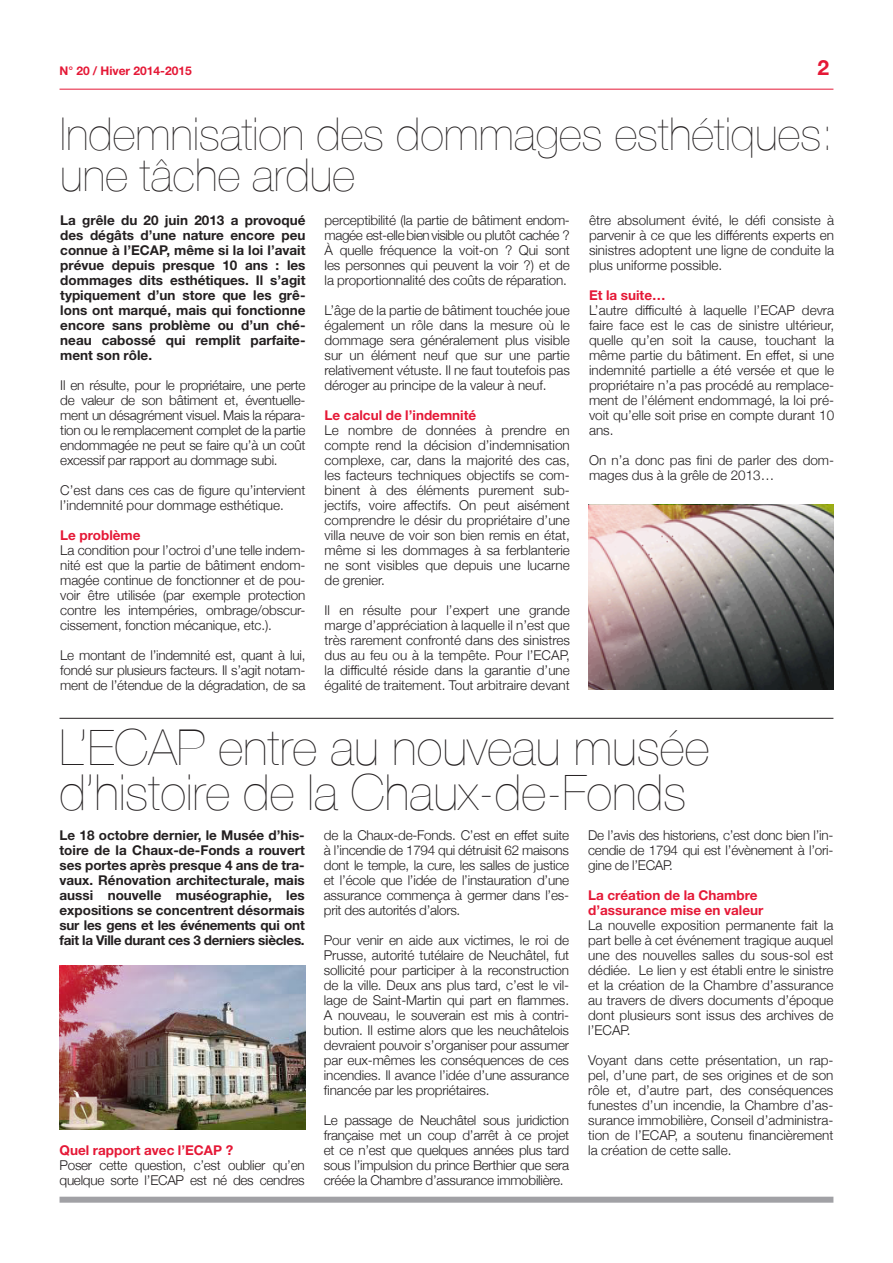
<style>
.page{position:relative;width:893px;height:1263px;background:#fff}
.page>*{position:absolute;margin:0;border:0;box-sizing:border-box;transform-origin:0 0}
.Gros_titre_ultra_lig{font:200 49.5px/45px "Helvetica Neue";color:#231f20}
.Gros_titre_ultra_lig-2{font:200 45.15px/41.5px "Helvetica Neue";color:#231f20}
.Édito_n__page{font:700 21px "Helvetica Neue LT";color:#e51836}
.Texte_courant_justif{font:300 13.5px/15px "Helvetica Neue";letter-spacing:-.005em;color:#231f20;text-align:justify}
.Chapeau{font:700 13.5px/15px "Helvetica Neue LT";letter-spacing:-.01em;color:#231f20;text-align:justify}
.Chapeau-2{font:300 13.5px/15px "Helvetica Neue";letter-spacing:-.02em;color:#231f20;text-align:justify}
.Sous-titre{font:700 13.5px/15px "Helvetica Neue LT";color:#e51836}
.N{font:700 12px "Helvetica Neue LT";color:#e51836}
</style>
<div class="page">
<hr style="left:60px;top:718px;width:773px;height:1px;background:#231f20">
<hr style="left:60px;top:89px;width:773px;height:1px;background:#e51836">
<div style="left:60px;top:1197px;width:773px;height:6px;background:#a1a1a5"></div>
<img style="left:60px;top:965px;width:246px;height:164px">
<img style="left:60px;top:965px;width:245px;height:155px">
<svg style="left:588px;top:505px;width:245px;height:185px;background:#928886"></svg>
<p class="N" style="left:60px;top:63px;width:134px">N° 20 / Hiver 2014-2015</p>
<p class="Édito_n__page" style="left:817px;top:54px;width:13px">2</p>
<p class="Gros_titre_ultra_lig-2" style="left:60px;top:111px;width:775px">Indemnisation des dommages esthétiques: une tâche ardue</p>
<p class="Chapeau" style="left:60px;top:212px;width:247px">La grêle du 20 juin 2013 a provoqué des dégâts d’une nature encore peu connue à l’ECAP, même si la loi l’avait prévue depuis presque 10 ans : les dommages dits esthétiques. Il s’agit typiquement d’un store que les grê&shy;lons ont marqué, mais qui fonctionne encore sans problème ou d’un ché&shy;neau cabossé qui remplit parfaite&shy;ment son rôle.</p>
<p class="Chapeau-2" style="left:60px;top:376px;width:247px">Il en résulte, pour le propriétaire, une perte de valeur de son bâtiment et, éventuelle&shy;ment un désagrément visuel. Mais la répara&shy;tion ou le remplacement complet de la partie endommagée ne peut se faire qu’à un coût excessif par rapport au dommage subi.</p>
<p class="Texte_courant_justif" style="left:60px;top:481px;width:247px">C’est dans ces cas de figure qu’intervient l’indemnité pour dommage esthétique.</p>
<p class="Sous-titre" style="left:60px;top:527px;width:82px">Le problème</p>
<p class="Texte_courant_justif" style="left:60px;top:541px;width:247px">La condition pour l’octroi d’une telle indem&shy;nité est que la partie de bâtiment endom&shy;magée continue de fonctionner et de pou&shy;voir être utilisée (par exemple protection contre les intempéries, ombrage/obscur&shy;cissement, fonction mécanique, etc.).</p>
<p class="Texte_courant_justif" style="left:60px;top:646px;width:247px">Le montant de l’indemnité est, quant à lui, fondé sur plusieurs facteurs. Il s’agit notam&shy;ment de l’étendue de la dégradation, de sa</p>
<p class="Texte_courant_justif" style="left:325px;top:211px;width:247px">perceptibilité (la partie de bâtiment endom&shy;magée est-elle bien visible ou plutôt cachée ?<br>À quelle fréquence la voit-on ? Qui sont les personnes qui peuvent la voir ?) et de la proportionnalité des coûts de réparation.</p>
<p class="Texte_courant_justif" style="left:325px;top:301px;width:247px">L’âge de la partie de bâtiment touchée joue également un rôle dans la mesure où le dommage sera généralement plus visible sur un élément neuf que sur une partie relativement vétuste. Il ne faut toutefois pas déroger au principe de la valeur à neuf.</p>
<p class="Sous-titre" style="left:325px;top:407px;width:153px">Le calcul de l’indemnité</p>
<p class="Texte_courant_justif" style="left:325px;top:421px;width:247px">Le nombre de données à prendre en compte rend la décision d’indemnisation complexe, car, dans la majorité des cas, les facteurs techniques objectifs se com&shy;binent à des éléments purement sub&shy;jectifs, voire affectifs. On peut aisément comprendre le désir du propriétaire d’une villa neuve de voir son bien remis en état, même si les dommages à sa ferblanterie ne sont visibles que depuis une lucarne de grenier.</p>
<p class="Texte_courant_justif" style="left:325px;top:601px;width:247px">Il en résulte pour l’expert une grande marge d’appréciation à laquelle il n’est que très rarement confronté dans des sinistres dus au feu ou à la tempête. Pour l’ECAP, la difficulté réside dans la garantie d’une égalité de traitement. Tout arbitraire devant</p>
<p class="Texte_courant_justif" style="left:589px;top:211px;width:247px">être absolument évité, le défi consiste à parvenir à ce que les différents experts en sinistres adoptent une ligne de conduite la plus uniforme possible.</p>
<p class="Sous-titre" style="left:589px;top:287px;width:78px">Et la suite…</p>
<p class="Texte_courant_justif" style="left:589px;top:301px;width:247px">L’autre difficulté à laquelle l’ECAP devra faire face est le cas de sinistre ultérieur, quelle qu’en soit la cause, touchant la même partie du bâtiment. En effet, si une indemnité partielle a été versée et que le propriétaire n’a pas procédé au remplace&shy;ment de l’élément endommagé, la loi pré&shy;voit qu’elle soit prise en compte durant 10 ans.</p>
<p class="Texte_courant_justif" style="left:589px;top:451px;width:247px">On n’a donc pas fini de parler des dom&shy;mages dus à la grêle de 2013…</p>
<p class="Gros_titre_ultra_lig" style="left:60px;top:723px;width:651px">L’ECAP entre au nouveau musée d’histoire de la Chaux-de-Fonds</p>
<p class="Chapeau" style="left:60px;top:827px;width:247px">Le 18 octobre dernier, le Musée d’his&shy;toire de la Chaux-de-Fonds a rouvert ses portes après presque 4 ans de tra&shy;vaux. Rénovation architecturale, mais aussi nouvelle muséographie, les expositions se concentrent désormais sur les gens et les événements qui ont fait la Ville durant ces 3 derniers siècles.</p>
<p class="Sous-titre" style="left:60px;top:1142px;width:175px">Quel rapport avec l’ECAP ?</p>
<p class="Texte_courant_justif" style="left:60px;top:1156px;width:247px">Poser cette question, c’est oublier qu’en quelque sorte l’ECAP est né des cendres</p>
<p class="Texte_courant_justif" style="left:324px;top:826px;width:247px">de la Chaux-de-Fonds. C’est en effet suite à l’incendie de 1794 qui détruisit 62 maisons dont le temple, la cure, les salles de justice et l’école que l’idée de l’instauration d’une assurance commença à germer dans l’es&shy;prit des autorités d’alors.</p>
<p class="Texte_courant_justif" style="left:324px;top:931px;width:247px">Pour venir en aide aux victimes, le roi de Prusse, autorité tutélaire de Neuchâtel, fut sollicité pour participer à la reconstruction de la ville. Deux ans plus tard, c’est le vil&shy;lage de Saint-Martin qui part en flammes.<br>A nouveau, le souverain est mis à contri&shy;bution. Il estime alors que les neuchâtelois devraient pouvoir s’organiser pour assumer par eux-mêmes les conséquences de ces incendies. Il avance l’idée d’une assurance financée par les propriétaires.</p>
<p class="Texte_courant_justif" style="left:324px;top:1111px;width:247px">Le passage de Neuchâtel sous juridiction française met un coup d’arrêt à ce projet et ce n’est que quelques années plus tard sous l’impulsion du prince Berthier que sera créée la Chambre d’assurance immobilière.</p>
<p class="Texte_courant_justif" style="left:588px;top:826px;width:247px">De l’avis des historiens, c’est donc bien l’in&shy;cendie de 1794 qui est l’évènement à l’ori&shy;gine de l’ECAP.</p>
<p class="Sous-titre" style="left:588px;top:887px;width:177px">La création de la Chambre d’assurance mise en valeur</p>
<p class="Texte_courant_justif" style="left:588px;top:916px;width:247px">La nouvelle exposition permanente fait la part belle à cet événement tragique auquel une des nouvelles salles du sous-sol est dédiée. Le lien y est établi entre le sinistre et la création de la Chambre d’assurance au travers de divers documents d’époque dont plusieurs sont issus des archives de l’ECAP.</p>
<p class="Texte_courant_justif" style="left:588px;top:1051px;width:247px">Voyant dans cette présentation, un rap&shy;pel, d’une part, de ses origines et de son rôle et, d’autre part, des conséquences funestes d’un incendie, la Chambre d’as&shy;surance immobilière, Conseil d’administra&shy;tion de l’ECAP, a soutenu financièrement la création de cette salle.</p>
</div>
